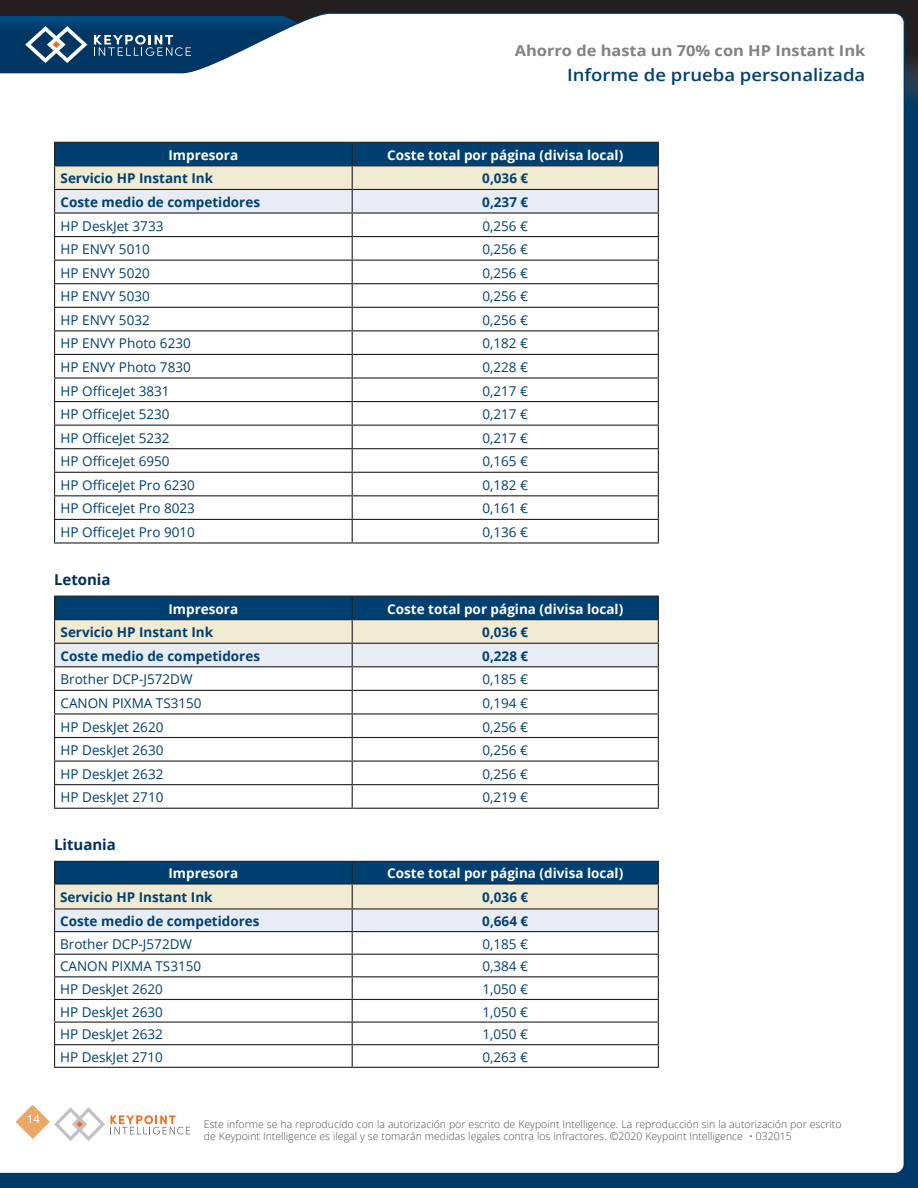
<style>
.page{position:relative;width:918px;height:1188px;background:#fff}
.page>*{position:absolute;margin:0;border:0;box-sizing:border-box;transform-origin:0 0}
.t1{font:600 16.95px "Open Sans";color:#004071;scale:1.09 1}
.t2{font:700 15px "Open Sans";color:#808285;scale:1.09 1}
.CTR_TABLE_HEAD_LEFT{font:700 15px "Open Sans";color:#002f5b}
.CTR_TABLE_TITLE{font:13.5px "Open Sans";color:#004071}
.CTR_TABLE_TITLE-2{font:700 13.5px "Open Sans";color:#004071}
.CTR_TABLE_HEAD_WHITE{font:700 13.5px "Open Sans";color:#fff}
.t3{font:11.85px "Helvetica Neue LT Pro";color:#fff}
.t4{font:300 10.5px/12px "Open Sans";color:#4b4c4d}
</style>
<div class="page">
<div style="left:0;top:60px;width:918px;height:1128px;background:#003a6a"></div>
<div style="left:0;top:0;width:918px;height:72px;background:#231f20"></div>
<svg style="left:906px;top:58px;width:12px;height:42px"></svg>
<div style="left:0;top:12px;width:906px;height:1161px;background:#fff"></div>
<svg style="left:0;top:16px;width:353px;height:69px;background:#7292ac"></svg>
<svg style="left:9px;top:1098px;width:181px;height:47px;background:#f7eee7"></svg>
<svg style="left:54px;top:142px;width:605px;height:400px;background:#e2e5e7"></svg>
<hr style="left:54px;top:542px;width:298px;height:2px;background:#231f20">
<hr style="left:352px;top:542px;width:307px;height:2px;background:#231f20">
<svg style="left:54px;top:596px;width:605px;height:212px;background:#d4dbde"></svg>
<hr style="left:54px;top:808px;width:298px;height:1px;background:#231f20">
<hr style="left:352px;top:808px;width:307px;height:1px;background:#231f20">
<svg style="left:54px;top:861px;width:605px;height:206px;background:#d4dade"></svg>
<hr style="left:54px;top:1067px;width:298px;height:1px;background:#231f20">
<hr style="left:352px;top:1067px;width:307px;height:1px;background:#231f20">
<p class="t2" style="left:515px;top:40px;width:323px">Ahorro de hasta un 70% con HP Instant Ink</p>
<p class="t1" style="left:567px;top:63px;width:275px">Informe de prueba personalizada</p>
<p class="CTR_TABLE_HEAD_WHITE" style="left:169px;top:145px;width:71px">Impresora</p>
<p class="CTR_TABLE_HEAD_WHITE" style="left:387px;top:145px;width:238px">Coste total por página (divisa local)</p>
<p class="CTR_TABLE_TITLE-2" style="left:61px;top:169px;width:154px">Servicio HP Instant Ink</p>
<p class="CTR_TABLE_TITLE-2" style="left:482px;top:169px;width:47px">0,036 €</p>
<p class="CTR_TABLE_TITLE-2" style="left:61px;top:193px;width:201px">Coste medio de competidores</p>
<p class="CTR_TABLE_TITLE-2" style="left:482px;top:193px;width:47px">0,237 €</p>
<p class="CTR_TABLE_TITLE" style="left:61px;top:216px;width:104px">HP DeskJet 3733</p>
<p class="CTR_TABLE_TITLE" style="left:482px;top:216px;width:47px">0,256 €</p>
<p class="CTR_TABLE_TITLE" style="left:61px;top:240px;width:91px">HP ENVY 5010</p>
<p class="CTR_TABLE_TITLE" style="left:482px;top:240px;width:47px">0,256 €</p>
<p class="CTR_TABLE_TITLE" style="left:61px;top:264px;width:91px">HP ENVY 5020</p>
<p class="CTR_TABLE_TITLE" style="left:482px;top:264px;width:47px">0,256 €</p>
<p class="CTR_TABLE_TITLE" style="left:61px;top:287px;width:91px">HP ENVY 5030</p>
<p class="CTR_TABLE_TITLE" style="left:482px;top:287px;width:47px">0,256 €</p>
<p class="CTR_TABLE_TITLE" style="left:61px;top:311px;width:91px">HP ENVY 5032</p>
<p class="CTR_TABLE_TITLE" style="left:482px;top:311px;width:47px">0,256 €</p>
<p class="CTR_TABLE_TITLE" style="left:61px;top:334px;width:132px">HP ENVY Photo 6230</p>
<p class="CTR_TABLE_TITLE" style="left:482px;top:334px;width:47px">0,182 €</p>
<p class="CTR_TABLE_TITLE" style="left:61px;top:358px;width:132px">HP ENVY Photo 7830</p>
<p class="CTR_TABLE_TITLE" style="left:482px;top:358px;width:47px">0,228 €</p>
<p class="CTR_TABLE_TITLE" style="left:61px;top:381px;width:111px">HP OfficeJet 3831</p>
<p class="CTR_TABLE_TITLE" style="left:482px;top:381px;width:47px">0,217 €</p>
<p class="CTR_TABLE_TITLE" style="left:61px;top:405px;width:111px">HP OfficeJet 5230</p>
<p class="CTR_TABLE_TITLE" style="left:482px;top:405px;width:47px">0,217 €</p>
<p class="CTR_TABLE_TITLE" style="left:61px;top:429px;width:111px">HP OfficeJet 5232</p>
<p class="CTR_TABLE_TITLE" style="left:482px;top:429px;width:47px">0,217 €</p>
<p class="CTR_TABLE_TITLE" style="left:61px;top:452px;width:111px">HP OfficeJet 6950</p>
<p class="CTR_TABLE_TITLE" style="left:482px;top:452px;width:47px">0,165 €</p>
<p class="CTR_TABLE_TITLE" style="left:61px;top:476px;width:136px">HP OfficeJet Pro 6230</p>
<p class="CTR_TABLE_TITLE" style="left:482px;top:476px;width:47px">0,182 €</p>
<p class="CTR_TABLE_TITLE" style="left:61px;top:499px;width:136px">HP OfficeJet Pro 8023</p>
<p class="CTR_TABLE_TITLE" style="left:482px;top:499px;width:47px">0,161 €</p>
<p class="CTR_TABLE_TITLE" style="left:61px;top:523px;width:136px">HP OfficeJet Pro 9010</p>
<p class="CTR_TABLE_TITLE" style="left:482px;top:523px;width:47px">0,136 €</p>
<p class="CTR_TABLE_HEAD_LEFT" style="left:54px;top:569px;width:58px">Letonia</p>
<p class="CTR_TABLE_HEAD_WHITE" style="left:169px;top:599px;width:71px">Impresora</p>
<p class="CTR_TABLE_HEAD_WHITE" style="left:387px;top:599px;width:238px">Coste total por página (divisa local)</p>
<p class="CTR_TABLE_TITLE-2" style="left:61px;top:623px;width:154px">Servicio HP Instant Ink</p>
<p class="CTR_TABLE_TITLE-2" style="left:482px;top:623px;width:47px">0,036 €</p>
<p class="CTR_TABLE_TITLE-2" style="left:61px;top:646px;width:201px">Coste medio de competidores</p>
<p class="CTR_TABLE_TITLE-2" style="left:482px;top:646px;width:47px">0,228 €</p>
<p class="CTR_TABLE_TITLE" style="left:61px;top:670px;width:134px">Brother DCP-J572DW</p>
<p class="CTR_TABLE_TITLE" style="left:482px;top:670px;width:47px">0,185 €</p>
<p class="CTR_TABLE_TITLE" style="left:61px;top:694px;width:143px">CANON PIXMA TS3150</p>
<p class="CTR_TABLE_TITLE" style="left:482px;top:694px;width:47px">0,194 €</p>
<p class="CTR_TABLE_TITLE" style="left:61px;top:717px;width:104px">HP DeskJet 2620</p>
<p class="CTR_TABLE_TITLE" style="left:482px;top:717px;width:47px">0,256 €</p>
<p class="CTR_TABLE_TITLE" style="left:61px;top:741px;width:104px">HP DeskJet 2630</p>
<p class="CTR_TABLE_TITLE" style="left:482px;top:741px;width:47px">0,256 €</p>
<p class="CTR_TABLE_TITLE" style="left:61px;top:765px;width:104px">HP DeskJet 2632</p>
<p class="CTR_TABLE_TITLE" style="left:482px;top:765px;width:47px">0,256 €</p>
<p class="CTR_TABLE_TITLE" style="left:61px;top:788px;width:104px">HP DeskJet 2710</p>
<p class="CTR_TABLE_TITLE" style="left:482px;top:788px;width:47px">0,219 €</p>
<p class="CTR_TABLE_HEAD_LEFT" style="left:54px;top:834px;width:63px">Lituania</p>
<p class="CTR_TABLE_HEAD_WHITE" style="left:169px;top:864px;width:71px">Impresora</p>
<p class="CTR_TABLE_HEAD_WHITE" style="left:387px;top:864px;width:238px">Coste total por página (divisa local)</p>
<p class="CTR_TABLE_TITLE-2" style="left:60px;top:888px;width:154px">Servicio HP Instant Ink</p>
<p class="CTR_TABLE_TITLE-2" style="left:482px;top:888px;width:47px">0,036 €</p>
<p class="CTR_TABLE_TITLE-2" style="left:60px;top:912px;width:201px">Coste medio de competidores</p>
<p class="CTR_TABLE_TITLE-2" style="left:482px;top:912px;width:47px">0,664 €</p>
<p class="CTR_TABLE_TITLE" style="left:60px;top:935px;width:134px">Brother DCP-J572DW</p>
<p class="CTR_TABLE_TITLE" style="left:482px;top:935px;width:47px">0,185 €</p>
<p class="CTR_TABLE_TITLE" style="left:60px;top:957px;width:143px">CANON PIXMA TS3150</p>
<p class="CTR_TABLE_TITLE" style="left:482px;top:957px;width:47px">0,384 €</p>
<p class="CTR_TABLE_TITLE" style="left:60px;top:980px;width:104px">HP DeskJet 2620</p>
<p class="CTR_TABLE_TITLE" style="left:482px;top:980px;width:47px">1,050 €</p>
<p class="CTR_TABLE_TITLE" style="left:60px;top:1002px;width:104px">HP DeskJet 2630</p>
<p class="CTR_TABLE_TITLE" style="left:482px;top:1002px;width:47px">1,050 €</p>
<p class="CTR_TABLE_TITLE" style="left:60px;top:1025px;width:104px">HP DeskJet 2632</p>
<p class="CTR_TABLE_TITLE" style="left:482px;top:1025px;width:47px">1,050 €</p>
<p class="CTR_TABLE_TITLE" style="left:60px;top:1048px;width:104px">HP DeskJet 2710</p>
<p class="CTR_TABLE_TITLE" style="left:482px;top:1048px;width:47px">0,263 €</p>
<p class="t3" style="left:27px;top:1112px;width:15px">14</p>
<p class="t4" style="left:204px;top:1118px;width:639px">Este informe se ha reproducido con la autorización por escrito de Keypoint Intelligence. La reproducción sin la autorización por escrito de Keypoint Intelligence es ilegal y se tomarán medidas legales contra los infractores. ©2020 Keypoint Intelligence • 032015</p>
</div>
